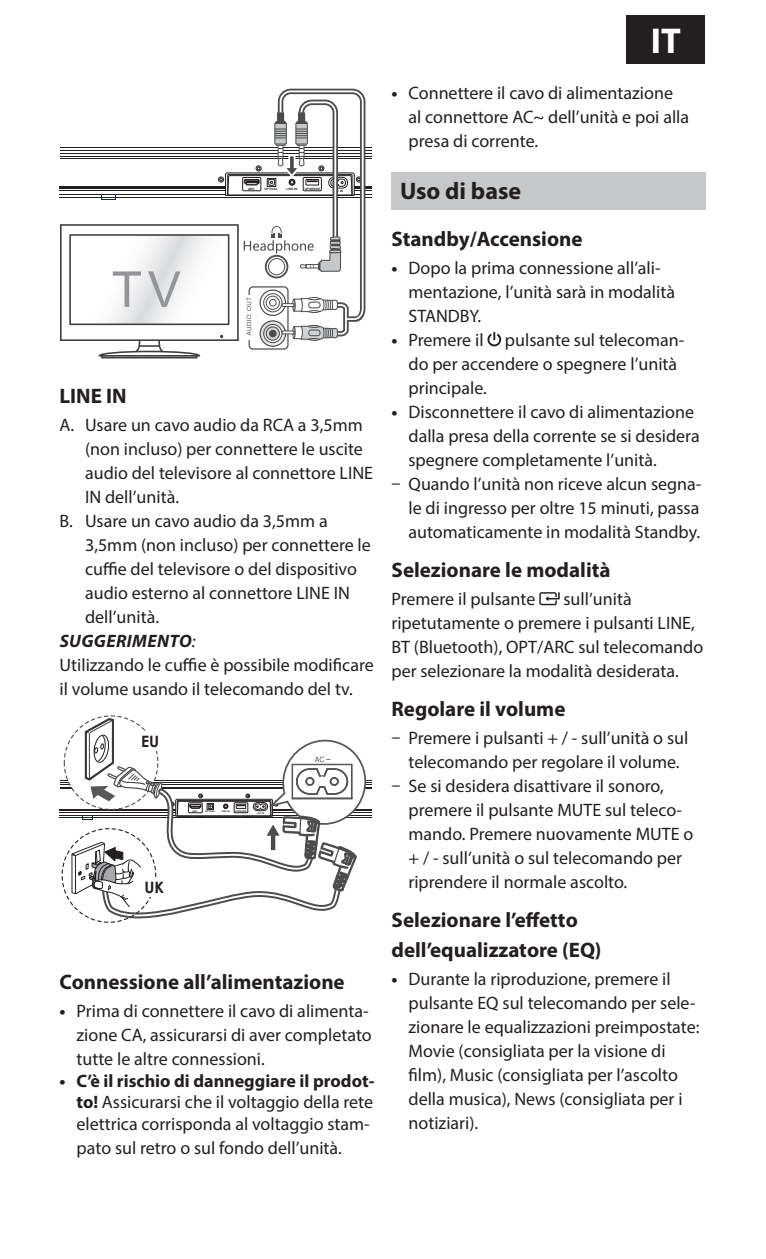
<style>
.page{position:relative;width:766px;height:1259px;background:#fff}
.page>*{position:absolute;margin:0;border:0;box-sizing:border-box;transform-origin:0 0}
.t1{font:700 36px "Myriad Pro";color:#fff}
.t2{font:700 24px "Myriad Pro";color:#231f20}
.t3{font:700 21px/30px "Myriad Pro";color:#231f20}
.t4{font:18px/24px "Myriad Pro";color:#231f20}
.t5{font:italic 700 18px "Myriad Pro";letter-spacing:.02em;color:#231f20}
.t6{font:700 15.6px "Century Gothic";color:#231f20}
.t7{font:700 3px "Arial";color:#231f20}
.s1{font-weight:400}
.s2{font-weight:700}
</style>
<div class="page">
<div style="left:626px;top:15px;width:79px;height:49px;background:#231f20"></div>
<div style="left:101px;top:355px;width:96px;height:3px;border:2px solid #3e3e3f"></div>
<svg style="left:59px;top:88px;width:312px;height:269px"></svg>
<svg style="left:60px;top:715px;width:312px;height:208px"></svg>
<div style="left:391px;top:173px;width:315px;height:37px;background:#c7c8ca"></div>
<svg style="left:487px;top:332px;width:14px;height:14px"></svg>
<svg style="left:539px;top:592px;width:20px;height:13px"></svg>
<p class="t7" style="left:248px;top:187px;width:8px">ARC</p>
<p class="t7" style="left:264px;top:187px;width:15px">OPTICAL</p>
<p class="t7" style="left:286px;top:187px;width:12px">LINE IN</p>
<p class="t7" style="left:305px;top:187px;width:17px">UPGRADE</p>
<p class="t7" style="left:333px;top:189px;width:12px">~AC IN</p>
<p class="t3" style="left:60px;top:382px;width:69px">LINE IN</p>
<p class="t4" style="left:60px;top:414px;width:304px">A. Usare un cavo audio da RCA a 3,5mm</p>
<p class="t4" style="left:85px;top:438px;width:279px">(non incluso) per connettere le uscite</p>
<p class="t4" style="left:85px;top:462px;width:289px">audio del televisore al connettore LINE</p>
<p class="t4" style="left:85px;top:486px;width:95px">IN dell’unità.</p>
<p class="t4" style="left:60px;top:510px;width:269px">B. Usare un cavo audio da 3,5mm a</p>
<p class="t4" style="left:85px;top:534px;width:287px">3,5mm (non incluso) per connettere le</p>
<p class="t4" style="left:85px;top:558px;width:273px">cuffie del televisore o del dispositivo</p>
<p class="t4" style="left:85px;top:582px;width:266px">audio esterno al connettore LINE IN</p>
<p class="t4" style="left:85px;top:606px;width:75px">dell’unità.</p>
<p class="t5" style="left:60px;top:630px;width:137px">SUGGERIMENTO<span class="s1">:</span></p>
<p class="t4" style="left:60px;top:654px;width:315px">Utilizzando le cuffie è possibile modificare</p>
<p class="t4" style="left:60px;top:678px;width:295px">il volume usando il telecomando del tv.</p>
<p class="t6" style="left:141px;top:731px;width:20px">EU</p>
<p class="t6" style="left:144px;top:877px;width:21px">UK</p>
<p class="t3" style="left:60px;top:968px;width:286px">Connessione all’alimentazione</p>
<p class="t4" style="left:77px;top:1000px;width:296px;text-indent:-17px"><span class="s2">•</span> Prima di connettere il cavo di alimenta&shy;zione CA, assicurarsi di aver completato tutte le altre connessioni.</p>
<p class="t4" style="left:77px;top:1071px;width:299px;line-height:21.6px;text-align:justify;text-indent:-17px"><span class="s2">• C’è il rischio di danneggiare il prodot&shy;to!</span> Assicurarsi che il voltaggio della rete elettrica corrisponda al voltaggio stam-</p>
<p class="t4" style="left:77px;top:1137px;width:267px">pato sul retro o sul fondo dell’unità.</p>
<h1 class="t1" style="left:650px;top:27px;width:31px">IT</h1>
<p class="t4" style="left:408px;top:82px;width:282px;text-indent:-17px"><span class="s2">•</span> Connettere il cavo di alimentazione al connettore AC~ dell’unità e poi alla presa di corrente.</p>
<h2 class="t2" style="left:400px;top:182px;width:123px">Uso di base</h2>
<p class="t3" style="left:391px;top:226px;width:192px">Standby/Accensione</p>
<p class="t4" style="left:408px;top:258px;width:268px;text-indent:-17px"><span class="s2">•</span> Dopo la prima connessione all’ali&shy;mentazione, l’unità sarà in modalità<br>STANDBY.</p>
<p class="t4" style="left:408px;top:330px;width:277px;text-indent:-17px"><span class="s2">•</span> Premere il pulsante sul telecoman&shy;do per accendere o spegnere l’unità principale.</p>
<p class="t4" style="left:408px;top:402px;width:293px;text-indent:-17px"><span class="s2">•</span> Disconnettere il cavo di alimentazione dalla presa della corrente se si desidera spegnere completamente l’unità.</p>
<p class="t4" style="left:408px;top:474px;width:294px;text-align:justify;text-indent:-17px">– Quando l’unità non riceve alcun segna&shy;le di ingresso per oltre 15 minuti, passa automaticamente in modalità Standby.</p>
<p class="t3" style="left:391px;top:556px;width:220px">Selezionare le modalità</p>
<p class="t4" style="left:391px;top:588px;width:145px">Premere il pulsante</p>
<p class="t4" style="left:391px;top:588px;width:313px;text-indent:172px">sull’unità ripetutamente o premere i pulsanti LINE, BT (Bluetooth), OPT/ARC sul telecomando per selezionare la modalità desiderata.</p>
<p class="t3" style="left:391px;top:695px;width:175px">Regolare il volume</p>
<p class="t4" style="left:391px;top:727px;width:298px;text-align:center">– Premere i pulsanti + / - sull’unità o sul telecomando per regolare il volume.</p>
<p class="t4" style="left:408px;top:775px;width:286px;text-indent:-17px">– Se si desidera disattivare il sonoro, premere il pulsante MUTE sul teleco&shy;mando. Premere nuovamente MUTE o + / - sull’unità o sul telecomando per riprendere il normale ascolto.</p>
<p class="t3" style="left:391px;top:906px;width:211px">Selezionare l’effetto dell’equalizzatore (EQ)</p>
<p class="t4" style="left:408px;top:968px;width:292px;text-indent:-17px"><span class="s2">•</span> Durante la riproduzione, premere il pulsante EQ sul telecomando per sele&shy;zionare le equalizzazioni preimpostate:<br>Movie (consigliata per la visione di film), Music (consigliata per l’ascolto della musica), News (consigliata per i notiziari).</p>
</div>
